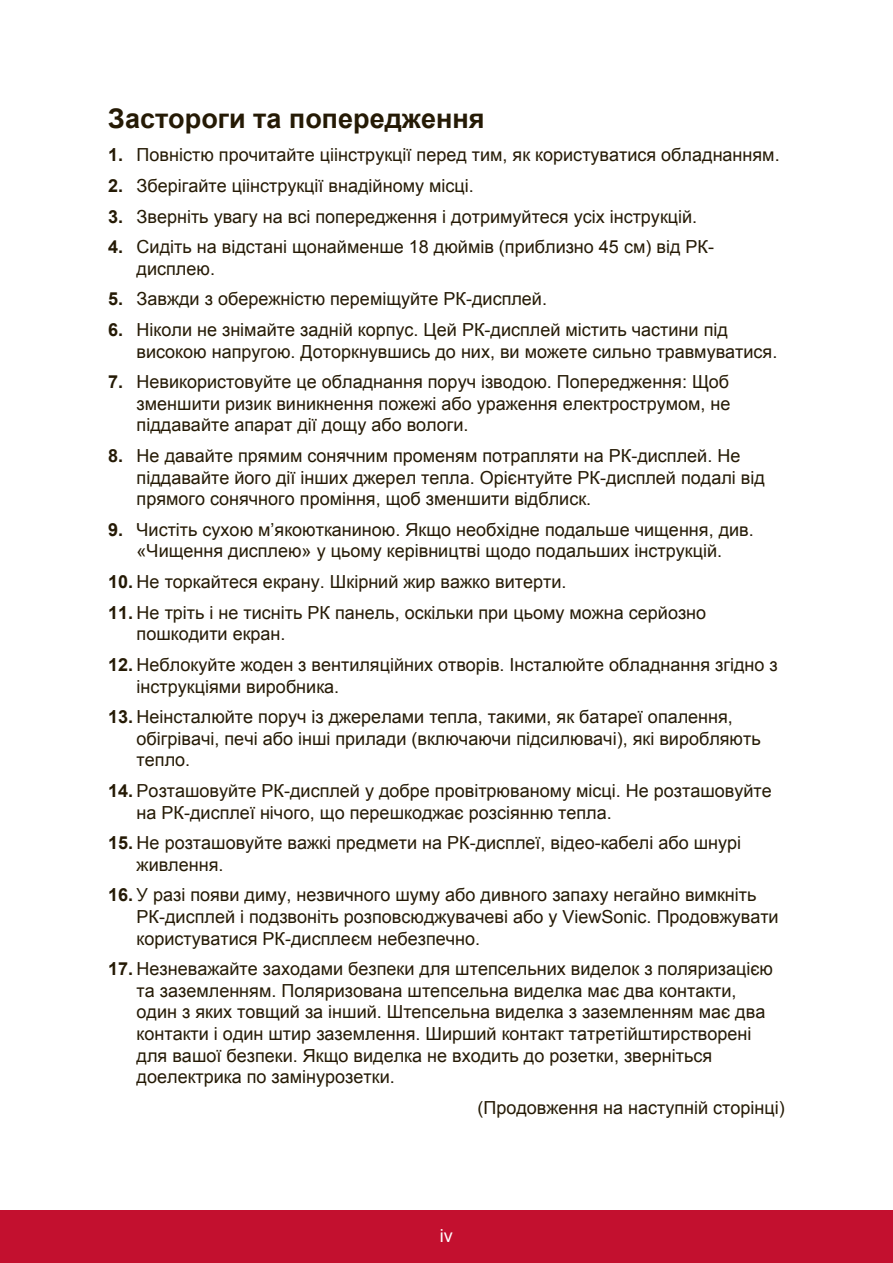
<style>
.page{position:relative;width:893px;height:1263px;background:#fff}
.page>*{position:absolute;margin:0;border:0;box-sizing:border-box;transform-origin:0 0}
.t1{font:700 27px "Arial";color:#251a05}
.t2{font:18px/21.6px "Arial";color:#251a05}
.t3{font:18px "Arial";color:#fff}
.s1{font-weight:700}
</style>
<div class="page">
<div style="left:0;top:1210px;width:892px;height:53px;background:#c3102f"></div>
<h1 class="t1" style="left:108px;top:100px;width:378px">Застороги та попередження</h1>
<p class="t2" style="left:108px;top:144px;width:672px"><span class="s1">1.</span> Повністю прочитайте ціінструкції перед тим, як користуватися обладнанням.</p>
<p class="t2" style="left:108px;top:175px;width:367px"><span class="s1">2.</span> Зберігайте ціінструкції внадійному місці.</p>
<p class="t2" style="left:108px;top:206px;width:590px"><span class="s1">3.</span> Зверніть увагу на всі попередження і дотримуйтеся усіх інструкцій.</p>
<p class="t2" style="left:136px;top:236px;width:578px;text-indent:-28px"><span class="s1">4.</span> Сидіть на відстані щонайменше 18 дюймів (приблизно 45 см) від РК&shy;дисплею.</p>
<p class="t2" style="left:108px;top:288px;width:440px"><span class="s1">5.</span> Завжди з обережністю переміщуйте РК-дисплей.</p>
<p class="t2" style="left:136px;top:319px;width:642px;text-indent:-28px"><span class="s1">6.</span> Ніколи не знімайте задній корпус. Цей РК-дисплей містить частини під високою напругою. Доторкнувшись до них, ви можете сильно травмуватися.</p>
<p class="t2" style="left:136px;top:371px;width:595px;text-align:justify;text-indent:-28px"><span class="s1">7.</span> Невикористовуйте це обладнання поруч ізводою. Попередження: Щоб зменшити ризик виникнення пожежі або ураження електрострумом, не піддавайте апарат дії дощу або вологи.</p>
<p class="t2" style="left:136px;top:445px;width:629px;text-indent:-28px"><span class="s1">8.</span> Не давайте прямим сонячним променям потрапляти на РК-дисплей. Не піддавайте його дії інших джерел тепла. Орієнтуйте РК-дисплей подалі від прямого сонячного проміння, щоб зменшити відблиск.</p>
<p class="t2" style="left:108px;top:519px;width:647px;text-align:center"><span class="s1">9.</span> Чистіть сухою м’якоютканиною. Якщо необхідне подальше чищення, див. «Чищення дисплею» у цьому керівництві щодо подальших інструкцій.</p>
<p class="t2" style="left:108px;top:571px;width:459px"><span class="s1">10.</span> Не торкайтеся екрану. Шкірний жир важко витерти.</p>
<p class="t2" style="left:136px;top:602px;width:571px;text-indent:-28px"><span class="s1">11.</span> Не тріть і не тисніть РК панель, оскільки при цьому можна серйозно пошкодити екран.</p>
<p class="t2" style="left:136px;top:654px;width:642px;text-indent:-28px"><span class="s1">12.</span> Неблокуйте жоден з вентиляційних отворів. Інсталюйте обладнання згідно з інструкціями виробника.</p>
<p class="t2" style="left:136px;top:706px;width:625px;text-indent:-28px"><span class="s1">13.</span> Неінсталюйте поруч із джерелами тепла, такими, як батареї опалення, обігрівачі, печі або інші прилади (включаючи підсилювачі), які виробляють тепло.</p>
<p class="t2" style="left:136px;top:780px;width:636px;text-indent:-28px"><span class="s1">14.</span> Розташовуйте РК-дисплей у добре провітрюваному місці. Не розташовуйте на РК-дисплеї нічого, що перешкоджає розсіянню тепла.</p>
<p class="t2" style="left:136px;top:832px;width:606px;text-indent:-28px"><span class="s1">15.</span> Не розташовуйте важкі предмети на РК-дисплеї, відео-кабелі або шнурі живлення.</p>
<p class="t2" style="left:136px;top:884px;width:643px;text-indent:-28px"><span class="s1">16.</span> У разі появи диму, незвичного шуму або дивного запаху негайно вимкніть<br>РК-дисплей і подзвоніть розповсюджувачеві або у ViewSonic. Продовжувати користуватися РК-дисплеєм небезпечно.</p>
<p class="t2" style="left:136px;top:958px;width:637px;text-indent:-28px"><span class="s1">17.</span> Незневажайте заходами безпеки для штепсельних виделок з поляризацією та заземленням. Поляризована штепсельна виделка має два контакти, один з яких товщий за інший. Штепсельна виделка з заземленням має два контакти і один штир заземлення. Ширший контакт татретійштирстворені для вашої безпеки. Якщо виделка не входить до розетки, зверніться доелектрика по замінурозетки.</p>
<p class="t2" style="left:477px;top:1097px;width:309px">(Продовження на наступній сторінці)</p>
<p class="t3" style="left:440px;top:1223px;width:14px">iv</p>
</div>
